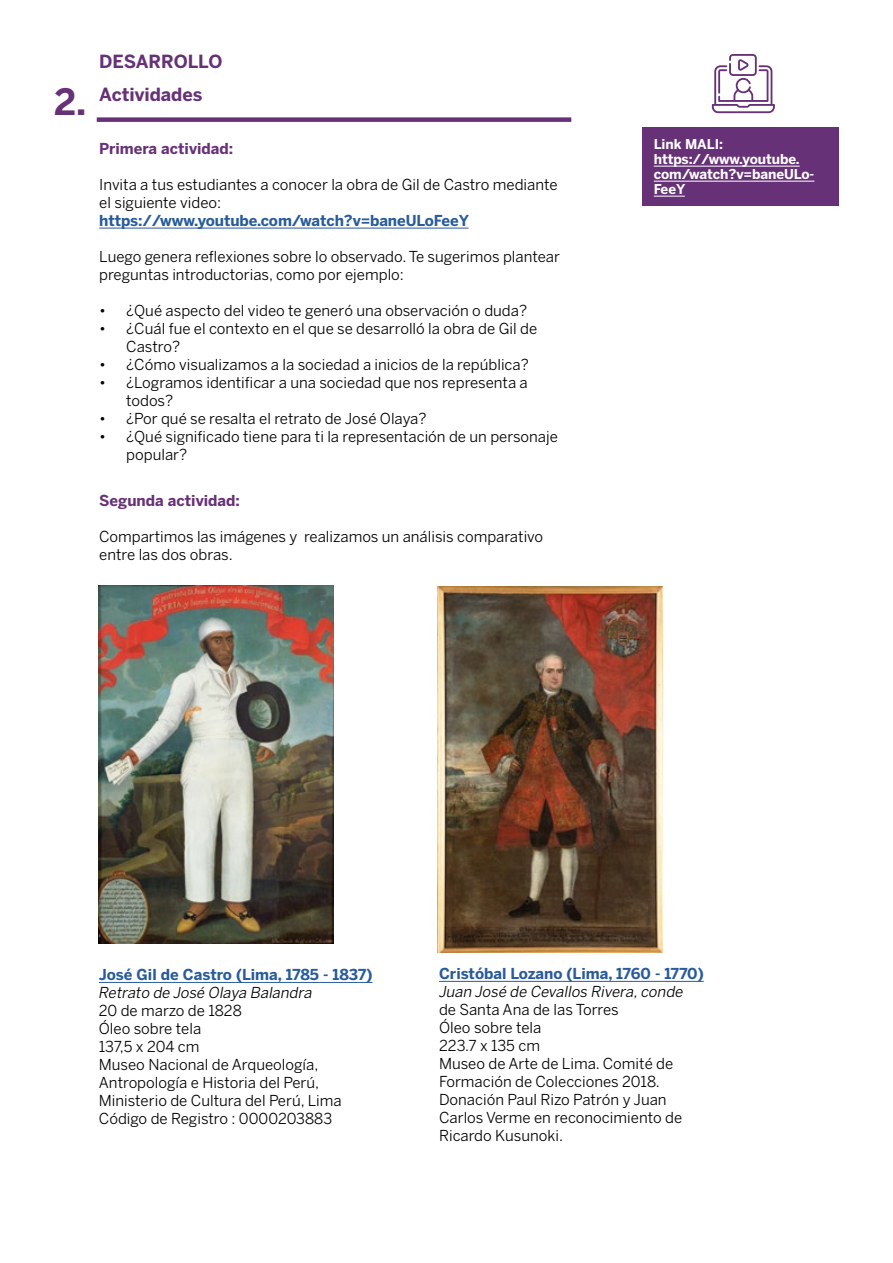
<style>
.page{position:relative;width:893px;height:1263px;background:#fff}
.page>*{position:absolute;margin:0;border:0;box-sizing:border-box;transform-origin:0 0}
.t1{font:700 36px "Benton Sans FB";color:#673177}
.t2{font:700 18px "Benton Sans FB";color:#673177}
.t3{font:15px/18px "Benton Sans FB";color:#000}
.t4{font:700 15px "Benton Sans FB";letter-spacing:-.005em;color:#275b9b}
.t5{font:italic 15px "Benton Sans FB";color:#000}
.t6{font:700 15px "Benton Sans FB";color:#673177}
.t7{font:700 13.5px/15px "Benton Sans FB";letter-spacing:-.005em;color:#fff}
</style>
<div class="page">
<hr style="left:99px;top:228px;width:369px;height:1px;background:#275b9b">
<div style="left:97px;top:117px;width:474px;height:5px;background:#673177"></div>
<div style="left:642px;top:128px;width:197px;height:78px;background:#673177"></div>
<hr style="left:654px;top:166px;width:146px;height:1px;background:#fff">
<hr style="left:654px;top:181px;width:160px;height:1px;background:#fff">
<hr style="left:654px;top:196px;width:31px;height:1px;background:#fff">
<svg style="left:712px;top:54px;width:63px;height:59px"></svg>
<img style="left:99px;top:586px;width:235px;height:358px">
<img style="left:438px;top:587px;width:225px;height:366px">
<hr style="left:99px;top:982px;width:273px;height:1px;background:#275b9b">
<hr style="left:439px;top:981px;width:265px;height:1px;background:#275b9b">
<h1 class="t1" style="left:54px;top:80px;width:34px">2.</h1>
<p class="t2" style="left:99px;top:51px;width:125px">DESARROLLO</p>
<p class="t2" style="left:99px;top:84px;width:105px">Actividades</p>
<p class="t6" style="left:99px;top:140px;width:136px">Primera actividad:</p>
<p class="t3" style="left:99px;top:175px;width:460px">Invita a tus estudiantes a conocer la obra de Gil de Castro mediante el siguiente video:</p>
<p class="t4" style="left:99px;top:212px;width:371px">https://www.youtube.com/watch?v=baneULoFeeY</p>
<p class="t3" style="left:99px;top:247px;width:462px">Luego genera reflexiones sobre lo observado. Te sugerimos plantear preguntas introductorias, como por ejemplo:</p>
<p class="t3" style="left:99px;top:301px;width:429px">• ¿Qué aspecto del video te generó una observación o duda?</p>
<p class="t3" style="left:126px;top:319px;width:412px;text-indent:-27px">• ¿Cuál fue el contexto en el que se desarrolló la obra de Gil de<br>Castro?</p>
<p class="t3" style="left:99px;top:355px;width:431px">• ¿Cómo visualizamos a la sociedad a inicios de la república?</p>
<p class="t3" style="left:126px;top:373px;width:403px;text-indent:-27px">• ¿Logramos identificar a una sociedad que nos representa a todos?</p>
<p class="t3" style="left:99px;top:409px;width:329px">• ¿Por qué se resalta el retrato de José Olaya?</p>
<p class="t3" style="left:126px;top:427px;width:433px;text-indent:-27px">• ¿Qué significado tiene para ti la representación de un personaje popular?</p>
<p class="t6" style="left:99px;top:492px;width:142px">Segunda actividad:</p>
<p class="t3" style="left:99px;top:528px;width:445px">Compartimos las imágenes y realizamos un análisis comparativo entre las dos obras.</p>
<p class="t7" style="left:654px;top:137px;width:162px">Link MALI: https://www.youtube. com/watch?v=baneULo-<br>FeeY</p>
<p class="t4" style="left:99px;top:966px;width:275px">José Gil de Castro (Lima, 1785 - 1837)</p>
<p class="t5" style="left:99px;top:984px;width:215px">Retrato de José Olaya Balandra</p>
<p class="t3" style="left:99px;top:1002px;width:244px">20 de marzo de 1828<br>Óleo sobre tela<br>137,5 x 204 cm<br>Museo Nacional de Arqueología,<br>Antropología e Historia del Perú,<br>Ministerio de Cultura del Perú, Lima<br>Código de Registro : 0000203883</p>
<p class="t4" style="left:439px;top:965px;width:266px">Cristóbal Lozano (Lima, 1760 - 1770)</p>
<p class="t5" style="left:439px;top:983px;width:246px">Juan José de Cevallos Rivera, conde</p>
<p class="t3" style="left:439px;top:1001px;width:245px">de Santa Ana de las Torres<br>Óleo sobre tela<br>223.7 x 135 cm<br>Museo de Arte de Lima. Comité de<br>Formación de Colecciones 2018.<br>Donación Paul Rizo Patrón y Juan<br>Carlos Verme en reconocimiento de<br>Ricardo Kusunoki.</p>
</div>
